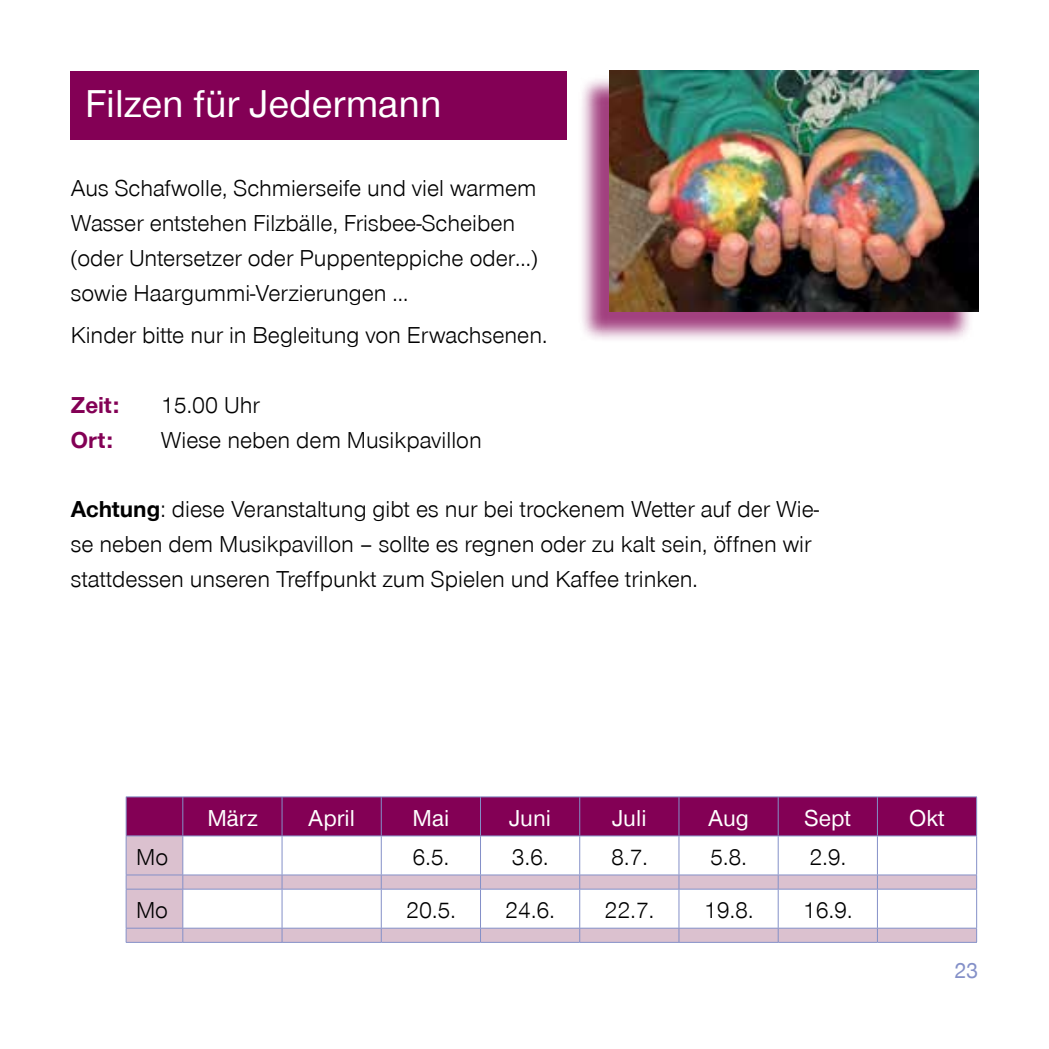
<style>
.page{position:relative;width:1049px;height:1049px;background:#fff}
.page>*{position:absolute;margin:0;border:0;box-sizing:border-box;transform-origin:0 0}
.t1{font:500 40px "Nordelbica";color:#fff}
.t2{font:23.75px/35px "Nordelbica";color:#000}
.t3{font:500 23.75px "Nordelbica";color:#fff}
.t4{font:700 23.75px "Nordelbica";color:#830055}
.t5{font:500 22.5px "Nordelbica";color:#8490c8}
.s1{font-weight:700}
</style>
<div class="page">
<div style="left:71px;top:71px;width:496px;height:68px;background:#830055"></div>
<div style="left:578px;top:75px;width:396px;height:268px;background:#830055;opacity:.75"></div>
<img style="left:609px;top:71px;width:369px;height:241px">
<div style="left:127px;top:797px;width:849px;height:38px;background:#830055"></div>
<svg style="left:127px;top:836px;width:849px;height:106px"></svg>
<hr style="left:126px;top:796px;width:57px;height:1px;background:#8490c8">
<hr style="left:126px;top:797px;width:1px;height:38px;background:#8490c8">
<hr style="left:183px;top:796px;width:99px;height:1px;background:#8490c8">
<hr style="left:182px;top:797px;width:1px;height:38px;background:#8490c8">
<hr style="left:282px;top:796px;width:99px;height:1px;background:#8490c8">
<hr style="left:282px;top:797px;width:1px;height:38px;background:#8490c8">
<hr style="left:381px;top:796px;width:99px;height:1px;background:#8490c8">
<hr style="left:381px;top:797px;width:1px;height:38px;background:#8490c8">
<hr style="left:480px;top:796px;width:100px;height:1px;background:#8490c8">
<hr style="left:480px;top:797px;width:1px;height:38px;background:#8490c8">
<hr style="left:580px;top:796px;width:99px;height:1px;background:#8490c8">
<hr style="left:579px;top:797px;width:1px;height:38px;background:#8490c8">
<hr style="left:679px;top:796px;width:99px;height:1px;background:#8490c8">
<hr style="left:678px;top:797px;width:1px;height:38px;background:#8490c8">
<hr style="left:778px;top:796px;width:99px;height:1px;background:#8490c8">
<hr style="left:778px;top:797px;width:1px;height:38px;background:#8490c8">
<hr style="left:877px;top:796px;width:100px;height:1px;background:#8490c8">
<hr style="left:877px;top:797px;width:1px;height:38px;background:#8490c8">
<hr style="left:976px;top:797px;width:1px;height:38px;background:#8490c8">
<hr style="left:126px;top:835px;width:57px;height:1px;background:#8490c8">
<hr style="left:126px;top:836px;width:1px;height:39px;background:#8490c8">
<hr style="left:183px;top:835px;width:99px;height:1px;background:#8490c8">
<hr style="left:182px;top:836px;width:1px;height:39px;background:#8490c8">
<hr style="left:282px;top:835px;width:99px;height:1px;background:#8490c8">
<hr style="left:282px;top:836px;width:1px;height:39px;background:#8490c8">
<hr style="left:381px;top:835px;width:99px;height:1px;background:#8490c8">
<hr style="left:381px;top:836px;width:1px;height:39px;background:#8490c8">
<hr style="left:480px;top:835px;width:100px;height:1px;background:#8490c8">
<hr style="left:480px;top:836px;width:1px;height:39px;background:#8490c8">
<hr style="left:580px;top:835px;width:99px;height:1px;background:#8490c8">
<hr style="left:579px;top:836px;width:1px;height:39px;background:#8490c8">
<hr style="left:679px;top:835px;width:99px;height:1px;background:#8490c8">
<hr style="left:678px;top:836px;width:1px;height:39px;background:#8490c8">
<hr style="left:778px;top:835px;width:99px;height:1px;background:#8490c8">
<hr style="left:778px;top:836px;width:1px;height:39px;background:#8490c8">
<hr style="left:877px;top:835px;width:100px;height:1px;background:#8490c8">
<hr style="left:877px;top:836px;width:1px;height:39px;background:#8490c8">
<hr style="left:976px;top:836px;width:1px;height:39px;background:#8490c8">
<hr style="left:126px;top:874px;width:57px;height:1px;background:#8490c8">
<svg style="left:126px;top:875px;width:1px;height:14px"></svg>
<hr style="left:183px;top:874px;width:99px;height:1px;background:#8490c8">
<svg style="left:182px;top:875px;width:1px;height:14px"></svg>
<hr style="left:282px;top:874px;width:99px;height:1px;background:#8490c8">
<svg style="left:282px;top:875px;width:1px;height:14px"></svg>
<hr style="left:381px;top:874px;width:99px;height:1px;background:#8490c8">
<svg style="left:381px;top:875px;width:1px;height:14px"></svg>
<hr style="left:480px;top:874px;width:100px;height:1px;background:#8490c8">
<svg style="left:480px;top:875px;width:1px;height:14px"></svg>
<hr style="left:580px;top:874px;width:99px;height:1px;background:#8490c8">
<svg style="left:579px;top:875px;width:1px;height:14px"></svg>
<hr style="left:679px;top:874px;width:99px;height:1px;background:#8490c8">
<svg style="left:678px;top:875px;width:1px;height:14px"></svg>
<hr style="left:778px;top:874px;width:99px;height:1px;background:#8490c8">
<svg style="left:778px;top:875px;width:1px;height:14px"></svg>
<hr style="left:877px;top:874px;width:100px;height:1px;background:#8490c8">
<svg style="left:877px;top:875px;width:1px;height:14px"></svg>
<svg style="left:976px;top:875px;width:1px;height:14px"></svg>
<hr style="left:126px;top:889px;width:57px;height:1px;background:#8490c8">
<hr style="left:126px;top:889px;width:1px;height:39px;background:#8490c8">
<hr style="left:183px;top:889px;width:99px;height:1px;background:#8490c8">
<hr style="left:182px;top:889px;width:1px;height:39px;background:#8490c8">
<hr style="left:282px;top:889px;width:99px;height:1px;background:#8490c8">
<hr style="left:282px;top:889px;width:1px;height:39px;background:#8490c8">
<hr style="left:381px;top:889px;width:99px;height:1px;background:#8490c8">
<hr style="left:381px;top:889px;width:1px;height:39px;background:#8490c8">
<hr style="left:480px;top:889px;width:100px;height:1px;background:#8490c8">
<hr style="left:480px;top:889px;width:1px;height:39px;background:#8490c8">
<hr style="left:580px;top:889px;width:99px;height:1px;background:#8490c8">
<hr style="left:579px;top:889px;width:1px;height:39px;background:#8490c8">
<hr style="left:679px;top:889px;width:99px;height:1px;background:#8490c8">
<hr style="left:678px;top:889px;width:1px;height:39px;background:#8490c8">
<hr style="left:778px;top:889px;width:99px;height:1px;background:#8490c8">
<hr style="left:778px;top:889px;width:1px;height:39px;background:#8490c8">
<hr style="left:877px;top:889px;width:100px;height:1px;background:#8490c8">
<hr style="left:877px;top:889px;width:1px;height:39px;background:#8490c8">
<hr style="left:976px;top:889px;width:1px;height:39px;background:#8490c8">
<hr style="left:126px;top:928px;width:57px;height:1px;background:#8490c8">
<svg style="left:126px;top:928px;width:1px;height:14px"></svg>
<hr style="left:183px;top:928px;width:99px;height:1px;background:#8490c8">
<svg style="left:182px;top:928px;width:1px;height:14px"></svg>
<hr style="left:282px;top:928px;width:99px;height:1px;background:#8490c8">
<svg style="left:282px;top:928px;width:1px;height:14px"></svg>
<hr style="left:381px;top:928px;width:99px;height:1px;background:#8490c8">
<svg style="left:381px;top:928px;width:1px;height:14px"></svg>
<hr style="left:480px;top:928px;width:100px;height:1px;background:#8490c8">
<svg style="left:480px;top:928px;width:1px;height:14px"></svg>
<hr style="left:580px;top:928px;width:99px;height:1px;background:#8490c8">
<svg style="left:579px;top:928px;width:1px;height:14px"></svg>
<hr style="left:679px;top:928px;width:99px;height:1px;background:#8490c8">
<svg style="left:678px;top:928px;width:1px;height:14px"></svg>
<hr style="left:778px;top:928px;width:99px;height:1px;background:#8490c8">
<svg style="left:778px;top:928px;width:1px;height:14px"></svg>
<hr style="left:877px;top:928px;width:100px;height:1px;background:#8490c8">
<svg style="left:877px;top:928px;width:1px;height:14px"></svg>
<svg style="left:976px;top:928px;width:1px;height:14px"></svg>
<hr style="left:126px;top:942px;width:57px;height:1px;background:#8490c8">
<hr style="left:183px;top:942px;width:99px;height:1px;background:#8490c8">
<hr style="left:282px;top:942px;width:99px;height:1px;background:#8490c8">
<hr style="left:381px;top:942px;width:99px;height:1px;background:#8490c8">
<hr style="left:480px;top:942px;width:100px;height:1px;background:#8490c8">
<hr style="left:580px;top:942px;width:99px;height:1px;background:#8490c8">
<hr style="left:679px;top:942px;width:99px;height:1px;background:#8490c8">
<hr style="left:778px;top:942px;width:99px;height:1px;background:#8490c8">
<hr style="left:877px;top:942px;width:100px;height:1px;background:#8490c8">
<h1 class="t1" style="left:85px;top:80px;width:358px">Filzen für Jedermann</h1>
<p class="t2" style="left:71px;top:171px;width:468px">Aus Schafwolle, Schmierseife und viel warmem Wasser entstehen Filzbälle, Frisbee-Scheiben (oder Untersetzer oder Puppenteppiche oder…) sowie Haargummi-Verzierungen …</p>
<p class="t2" style="left:71px;top:318px;width:478px">Kinder bitte nur in Begleitung von Erwachsenen.</p>
<p class="t4" style="left:71px;top:391px;width:50px">Zeit:</p>
<p class="t2" style="left:161px;top:388px;width:100px">15.00 Uhr</p>
<p class="t4" style="left:71px;top:426px;width:44px">Ort:</p>
<p class="t2" style="left:161px;top:423px;width:322px">Wiese neben dem Musikpavillon</p>
<p class="t2" style="left:71px;top:492px;width:750px"><span class="s1">Achtung</span>: diese Veranstaltung gibt es nur bei trockenem Wetter auf der Wie&shy;se neben dem Musikpavillon – sollte es regnen oder zu kalt sein, öffnen wir stattdessen unseren Treffpunkt zum Spielen und Kaffee trinken.</p>
<p class="t3" style="left:207px;top:804px;width:52px">März</p>
<p class="t3" style="left:308px;top:804px;width:48px">April</p>
<p class="t3" style="left:412px;top:804px;width:38px">Mai</p>
<p class="t3" style="left:509px;top:804px;width:43px">Juni</p>
<p class="t3" style="left:612px;top:804px;width:36px">Juli</p>
<p class="t3" style="left:708px;top:804px;width:42px">Aug</p>
<p class="t3" style="left:804px;top:804px;width:48px">Sept</p>
<p class="t3" style="left:909px;top:804px;width:37px">Okt</p>
<p class="t2" style="left:136px;top:840px;width:34px">Mo</p>
<p class="t2" style="left:413px;top:840px;width:38px">6.5.</p>
<p class="t2" style="left:512px;top:840px;width:38px">3.6.</p>
<p class="t2" style="left:611px;top:840px;width:38px">8.7.</p>
<p class="t2" style="left:710px;top:840px;width:38px">5.8.</p>
<p class="t2" style="left:809px;top:840px;width:38px">2.9.</p>
<p class="t2" style="left:136px;top:893px;width:34px">Mo</p>
<p class="t2" style="left:406px;top:893px;width:51px">20.5.</p>
<p class="t2" style="left:505px;top:893px;width:51px">24.6.</p>
<p class="t2" style="left:604px;top:893px;width:51px">22.7.</p>
<p class="t2" style="left:704px;top:893px;width:51px">19.8.</p>
<p class="t2" style="left:803px;top:893px;width:51px">16.9.</p>
<p class="t5" style="left:954px;top:957px;width:25px">23</p>
</div>
